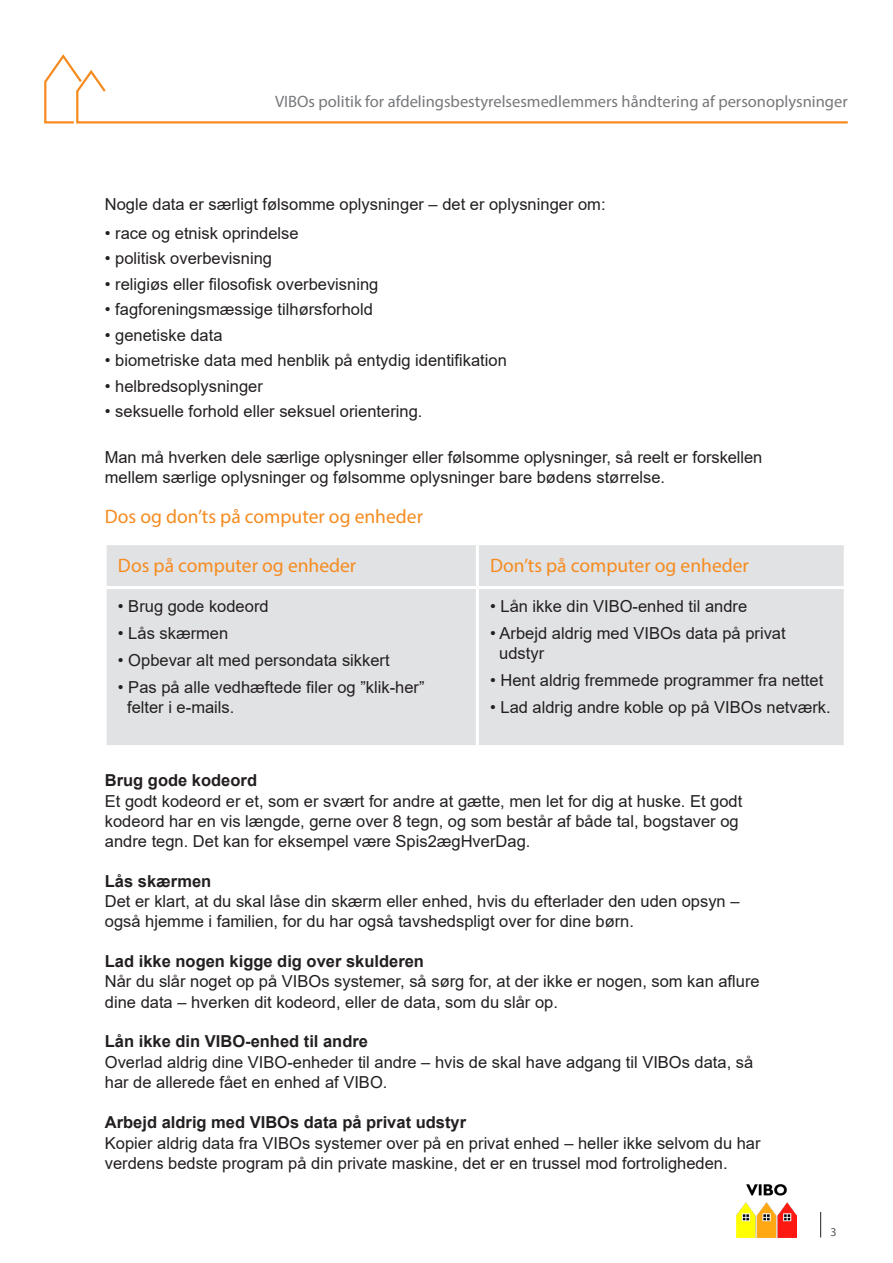
<style>
.page{position:relative;width:893px;height:1263px;background:#fff}
.page>*{position:absolute;margin:0;border:0;box-sizing:border-box;transform-origin:0 0}
.t1{font:19.5px "Myriad Pro";color:#f68b1f}
.t2{font:16.5px/20.2px "Arial";color:#231f20}
.t3{font:700 16.5px "Arial";color:#231f20}
.t4{font:16.5px "Myriad Pro";color:#76787b}
.t5{font:12px "Myriad Pro";color:#57585a}
</style>
<div class="page">
<svg style="left:820px;top:1212px;width:1px;height:25px"></svg>
<img style="left:737px;top:1184px;width:60px;height:53px">
<svg style="left:44px;top:54px;width:804px;height:70px"></svg>
<div style="left:107px;top:545px;width:737px;height:200px;background:#e1e2e4"></div>
<hr style="left:104px;top:586px;width:373px;height:3px;background:#fff">
<hr style="left:477px;top:586px;width:370px;height:3px;background:#fff">
<hr style="left:476px;top:545px;width:3px;height:41px;background:#fff">
<hr style="left:476px;top:589px;width:3px;height:156px;background:#fff">
<p class="t4" style="left:275px;top:92px;width:574px">VIBOs politik for afdelingsbestyrelsesmedlemmers håndtering af personoplysninger</p>
<p class="t2" style="left:105px;top:193px;width:502px">Nogle data er særligt følsomme oplysninger – det er oplysninger om:</p>
<p class="t2" style="left:105px;top:223px;width:195px">• race og etnisk oprindelse</p>
<p class="t2" style="left:105px;top:248px;width:169px">• politisk overbevisning</p>
<p class="t2" style="left:105px;top:274px;width:275px">• religiøs eller filosofisk overbevisning</p>
<p class="t2" style="left:105px;top:299px;width:270px">• fagforeningsmæssige tilhørsforhold</p>
<p class="t2" style="left:105px;top:325px;width:119px">• genetiske data</p>
<p class="t2" style="left:105px;top:350px;width:403px">• biometriske data med henblik på entydig identifikation</p>
<p class="t2" style="left:105px;top:376px;width:160px">• helbredsoplysninger</p>
<p class="t2" style="left:105px;top:401px;width:319px">• seksuelle forhold eller seksuel orientering.</p>
<p class="t2" style="left:105px;top:447px;width:659px">Man må hverken dele særlige oplysninger eller følsomme oplysninger, så reelt er forskellen mellem særlige oplysninger og følsomme oplysninger bare bødens størrelse.</p>
<p class="t1" style="left:105px;top:504px;width:320px">Dos og don’ts på computer og enheder</p>
<p class="t1" style="left:118px;top:553px;width:240px">Dos på computer og enheder</p>
<p class="t1" style="left:490px;top:553px;width:260px">Don’ts på computer og enheder</p>
<p class="t2" style="left:118px;top:596px;width:152px">• Brug gode kodeord</p>
<p class="t2" style="left:118px;top:623px;width:112px">• Lås skærmen</p>
<p class="t2" style="left:118px;top:650px;width:273px">• Opbevar alt med persondata sikkert</p>
<p class="t2" style="left:118px;top:677px;width:308px">• Pas på alle vedhæftede filer og ”klik-her”</p>
<p class="t2" style="left:127px;top:697px;width:109px">felter i e-mails.</p>
<p class="t2" style="left:490px;top:596px;width:259px">• Lån ikke din VIBO-enhed til andre</p>
<p class="t2" style="left:490px;top:623px;width:297px">• Arbejd aldrig med VIBOs data på privat</p>
<p class="t2" style="left:499px;top:643px;width:46px">udstyr</p>
<p class="t2" style="left:490px;top:670px;width:335px">• Hent aldrig fremmede programmer fra nettet</p>
<p class="t2" style="left:490px;top:697px;width:342px">• Lad aldrig andre koble op på VIBOs netværk.</p>
<p class="t3" style="left:105px;top:769px;width:154px">Brug gode kodeord</p>
<p class="t2" style="left:105px;top:790px;width:639px">Et godt kodeord er et, som er svært for andre at gætte, men let for dig at huske. Et godt kodeord har en vis længde, gerne over 8 tegn, og som består af både tal, bogstaver og andre tegn. Det kan for eksempel være Spis2ægHverDag.</p>
<p class="t3" style="left:105px;top:869px;width:108px">Lås skærmen</p>
<p class="t2" style="left:105px;top:891px;width:636px">Det er klart, at du skal låse din skærm eller enhed, hvis du efterlader den uden opsyn – også hjemme i familien, for du har også tavshedspligt over for dine børn.</p>
<p class="t3" style="left:105px;top:950px;width:321px">Lad ikke nogen kigge dig over skulderen</p>
<p class="t2" style="left:105px;top:971px;width:656px">Når du slår noget op på VIBOs systemer, så sørg for, at der ikke er nogen, som kan aflure dine data – hverken dit kodeord, eller de data, som du slår op.</p>
<p class="t3" style="left:105px;top:1030px;width:265px">Lån ikke din VIBO-enhed til andre</p>
<p class="t2" style="left:105px;top:1051px;width:650px">Overlad aldrig dine VIBO-enheder til andre – hvis de skal have adgang til VIBOs data, så har de allerede fået en enhed af VIBO.</p>
<p class="t3" style="left:105px;top:1111px;width:363px">Arbejd aldrig med VIBOs data på privat udstyr</p>
<p class="t2" style="left:105px;top:1132px;width:657px">Kopier aldrig data fra VIBOs systemer over på en privat enhed – heller ikke selvom du har verdens bedste program på din private maskine, det er en trussel mod fortroligheden.</p>
<p class="t5" style="left:830px;top:1224px;width:8px">3</p>
</div>
